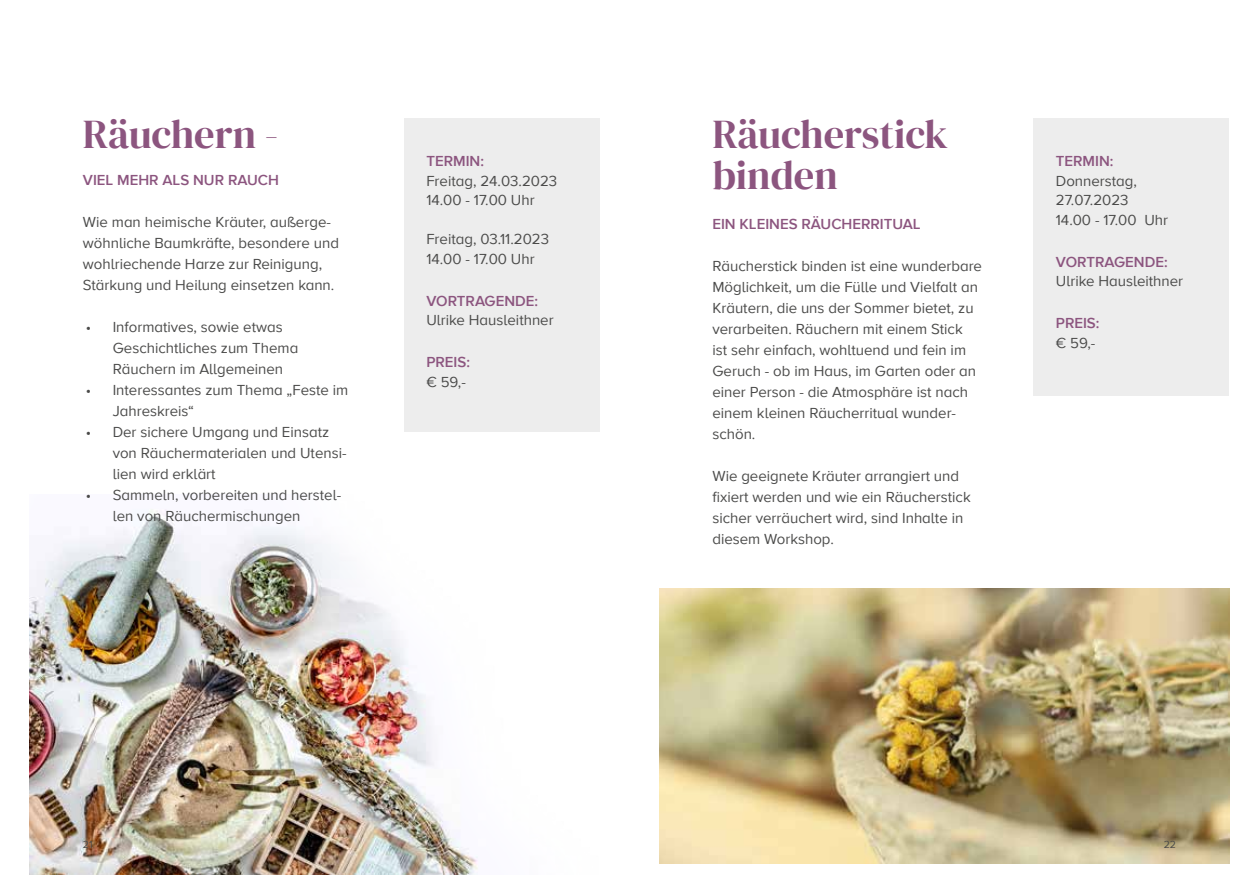
<style>
.page{position:relative;width:1259px;height:893px;background:#fff}
.page>*{position:absolute;margin:0;border:0;box-sizing:border-box;transform-origin:0 0}
.t1{font:40.5px/40.5px "DM Serif Display";color:#8c557f}
.t2{font:15px/21px "Proxima Nova A";color:#4a4a49}
.t3{font:600 15px "Proxima Nova A";color:#8c557f}
.t4{font:10.5px "Proxima Nova A";color:#4a4a49}
</style>
<div class="page">
<img style="left:30px;top:509px;width:448px;height:365px">
<img style="left:659px;top:589px;width:570px;height:274px">
<div style="left:404px;top:118px;width:196px;height:314px;background:#ededed"></div>
<div style="left:1033px;top:118px;width:196px;height:277px;background:#ededed"></div>
<h1 class="t1" style="left:83px;top:115px;width:197px">Räuchern -</h1>
<p class="t3" style="left:83px;top:169px;width:197px">VIEL MEHR ALS NUR RAUCH</p>
<p class="t2" style="left:83px;top:211px;width:257px">Wie man heimische Kräuter, außerge&shy;wöhnliche Baumkräfte, besondere und wohlriechende Harze zur Reinigung, Stärkung und Heilung einsetzen kann.</p>
<p class="t2" style="left:113px;top:316px;width:187px;text-indent:-27px">• Informatives, sowie etwas<br>Geschichtliches zum Thema<br>Räuchern im Allgemeinen</p>
<p class="t2" style="left:113px;top:379px;width:237px;text-indent:-27px">• Interessantes zum Thema „Feste im<br>Jahreskreis“</p>
<p class="t2" style="left:113px;top:421px;width:235px;text-indent:-27px">• Der sichere Umgang und Einsatz von Räuchermaterialen und Utensi&shy;lien wird erklärt</p>
<p class="t2" style="left:113px;top:484px;width:230px;text-indent:-27px">• Sammeln, vorbereiten und herstel&shy;len von Räuchermischungen</p>
<p class="t3" style="left:426px;top:150px;width:59px">TERMIN:</p>
<p class="t2" style="left:426px;top:170px;width:132px;line-height:19.5px">Freitag, 24.03.2023<br>14.00 - 17.00 Uhr</p>
<p class="t2" style="left:426px;top:229px;width:124px;line-height:19.5px">Freitag, 03.11.2023<br>14.00 - 17.00 Uhr</p>
<p class="t3" style="left:426px;top:290px;width:113px">VORTRAGENDE:</p>
<p class="t2" style="left:426px;top:309px;width:129px">Ulrike Hausleithner</p>
<p class="t3" style="left:426px;top:351px;width:45px">PREIS:</p>
<p class="t2" style="left:426px;top:371px;width:41px">€ 59,-</p>
<h1 class="t1" style="left:712px;top:115px;width:237px">Räucherstick binden</h1>
<p class="t3" style="left:712px;top:213px;width:210px">EIN KLEINES RÄUCHERRITUAL</p>
<p class="t2" style="left:712px;top:255px;width:271px">Räucherstick binden ist eine wunderbare Möglichkeit, um die Fülle und Vielfalt an Kräutern, die uns der Sommer bietet, zu verarbeiten. Räuchern mit einem Stick<br>ist sehr einfach, wohltuend und fein im Geruch - ob im Haus, im Garten oder an einer Person - die Atmosphäre ist nach einem kleinen Räucherritual wunder&shy;schön.</p>
<p class="t2" style="left:712px;top:465px;width:260px">Wie geeignete Kräuter arrangiert und fixiert werden und wie ein Räucherstick sicher verräuchert wird, sind Inhalte in diesem Workshop.</p>
<p class="t3" style="left:1056px;top:150px;width:59px">TERMIN:</p>
<p class="t2" style="left:1056px;top:170px;width:114px;line-height:19.5px">Donnerstag,<br>27.07.2023<br>14.00 - 17.00 Uhr</p>
<p class="t3" style="left:1056px;top:251px;width:113px">VORTRAGENDE:</p>
<p class="t2" style="left:1056px;top:270px;width:129px">Ulrike Hausleithner</p>
<p class="t3" style="left:1056px;top:312px;width:45px">PREIS:</p>
<p class="t2" style="left:1056px;top:332px;width:41px">€ 59,-</p>
<p class="t4" style="left:83px;top:837px;width:11px">21</p>
<p class="t4" style="left:1163px;top:837px;width:14px">22</p>
</div>
